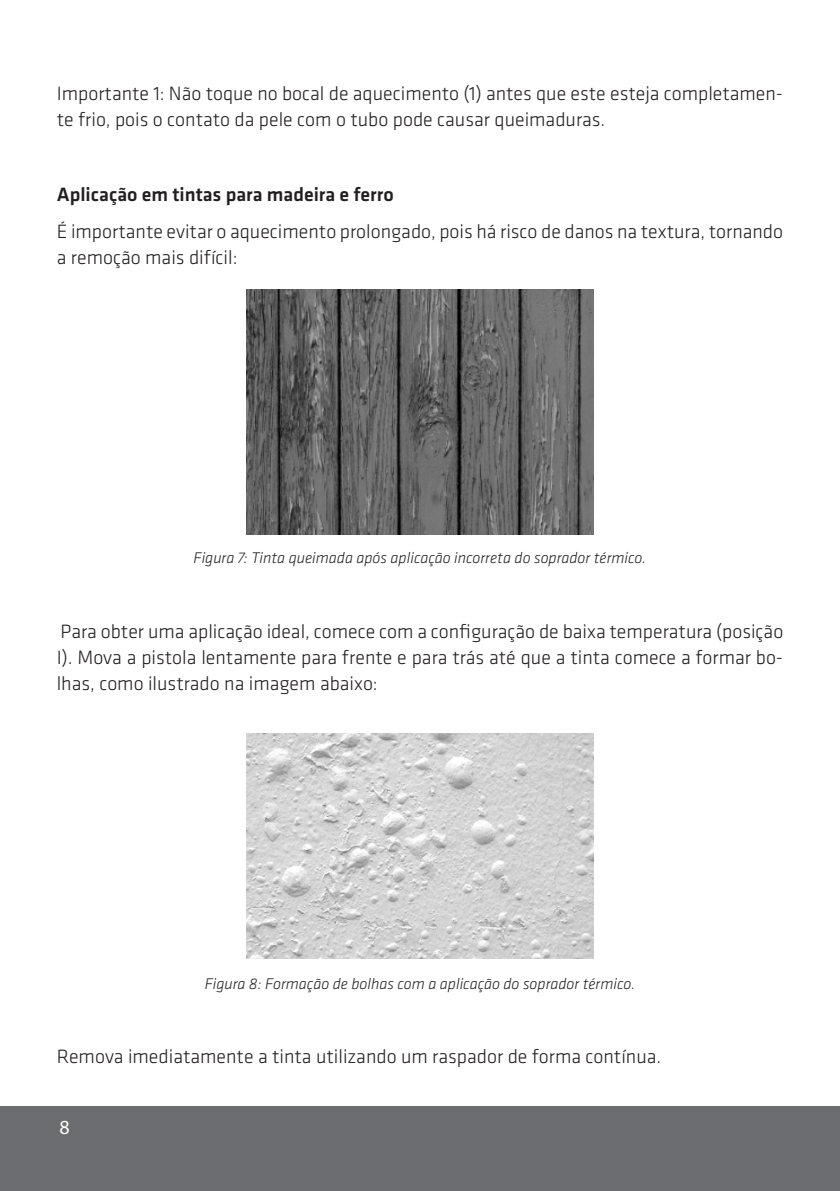
<style>
.page{position:relative;width:840px;height:1191px;background:#fff}
.page>*{position:absolute;margin:0;border:0;box-sizing:border-box;transform-origin:0 0}
.TEXTOS{font:300 20px/26px "Klavika";color:#231f20}
.TEXTOS-2{font:500 20px "Klavika";color:#231f20}
.t1{font:20px "Myriad Pro";color:#fff}
.LEGENDA{font:italic 300 16px "Klavika";color:#231f20}
</style>
<div class="page">
<div style="left:0;top:1106px;width:839px;height:85px;background:#6c6d70"></div>
<img style="left:246px;top:289px;width:347px;height:245px">
<img style="left:246px;top:733px;width:347px;height:225px">
<p class="TEXTOS" style="left:57px;top:81px;width:727px">Importante 1: Não toque no bocal de aquecimento (1) antes que este esteja completamen&shy;te frio, pois o contato da pele com o tubo pode causar queimaduras.</p>
<p class="TEXTOS-2" style="left:57px;top:183px;width:338px">Aplicação em tintas para madeira e ferro</p>
<p class="TEXTOS" style="left:57px;top:219px;width:727px">É importante evitar o aquecimento prolongado, pois há risco de danos na textura, tornando a remoção mais difícil:</p>
<p class="LEGENDA" style="left:193px;top:549px;width:454px">Figura 7: Tinta queimada após aplicação incorreta do soprador térmico.</p>
<p class="TEXTOS" style="left:57px;top:618px;width:727px;text-align:justify">Para obter uma aplicação ideal, comece com a configuração de baixa temperatura (posição I). Mova a pistola lentamente para frente e para trás até que a tinta comece a formar bo&shy;lhas, como ilustrado na imagem abaixo:</p>
<p class="LEGENDA" style="left:204px;top:974px;width:432px">Figura 8: Formação de bolhas com a aplicação do soprador térmico.</p>
<p class="TEXTOS" style="left:57px;top:1044px;width:605px">Remova imediatamente a tinta utilizando um raspador de forma contínua.</p>
<p class="t1" style="left:60px;top:1114px;width:12px">8</p>
</div>
